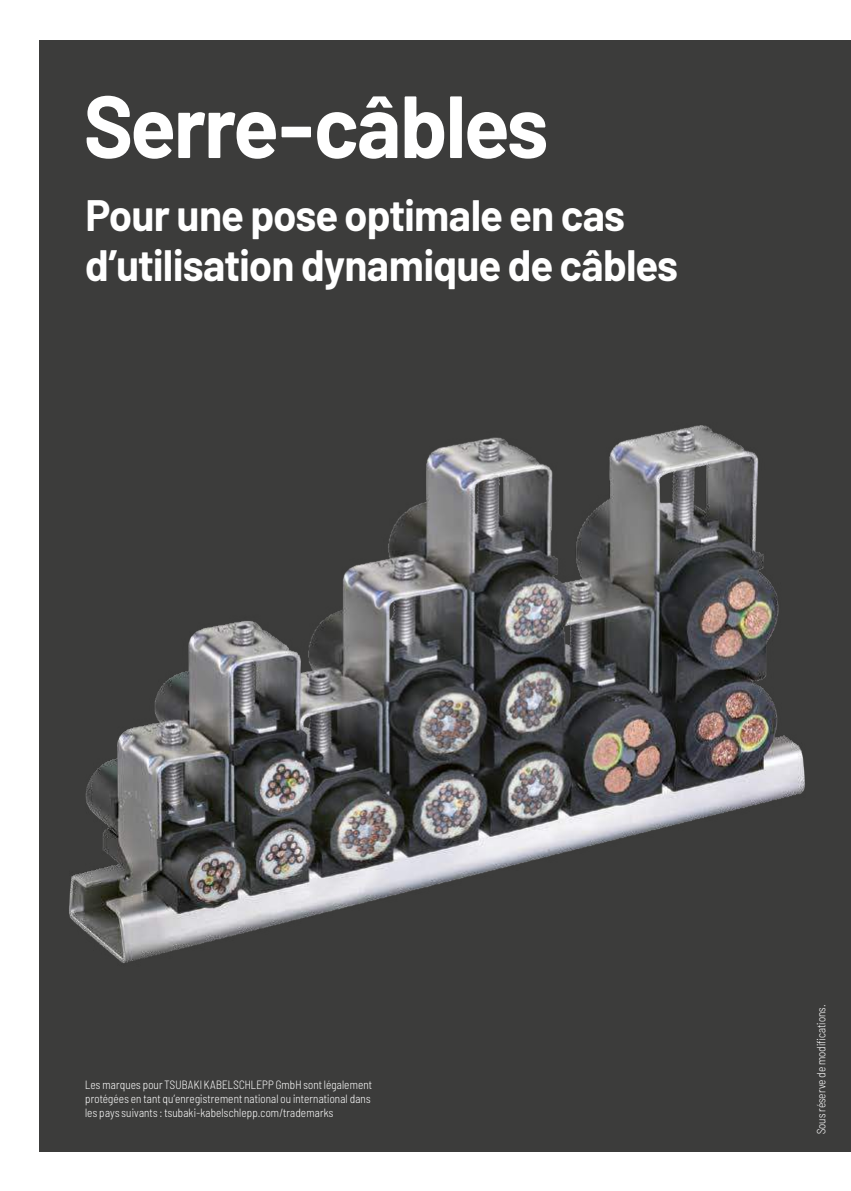
<style>
.page{position:relative;width:851px;height:1191px;background:#fff}
.page>*{position:absolute;margin:0;border:0;box-sizing:border-box;transform-origin:0 0}
.t1{font:700 88px "Barlow";letter-spacing:-.02em;color:#fff;scale:.95 1}
.t2{font:700 44px/50px "Barlow";letter-spacing:-.015em;color:#fff;scale:.95 1}
.t3{font:300 semi-condensed 12px/14px "Barlow";letter-spacing:.01em;color:#fff;text-align:justify;scale:.95 1}
</style>
<div class="page">
<div style="left:40px;top:40px;width:810px;height:1111px;background:#3c3c3b"></div>
<img style="left:69px;top:425px;width:736px;height:538px">
<h1 class="t1" style="left:85px;top:61px;width:489px">Serre-câbles</h1>
<h2 class="t2" style="left:85px;top:186px;width:625px">Pour une pose optimale en cas d’utilisation dynamique de câbles</h2>
<p class="t3" style="left:85px;top:1077px;width:303px">Les marques pour TSUBAKI KABELSCHLEPP GmbH sont légalement protégées en tant qu’enregistrement national ou international dans les pays suivants : tsubaki-kabelschlepp.com/trademarks</p>
<p class="t3" style="left:813px;top:1134px;width:138px;rotate:-90deg">Sous réserve de modifications.</p>
</div>
